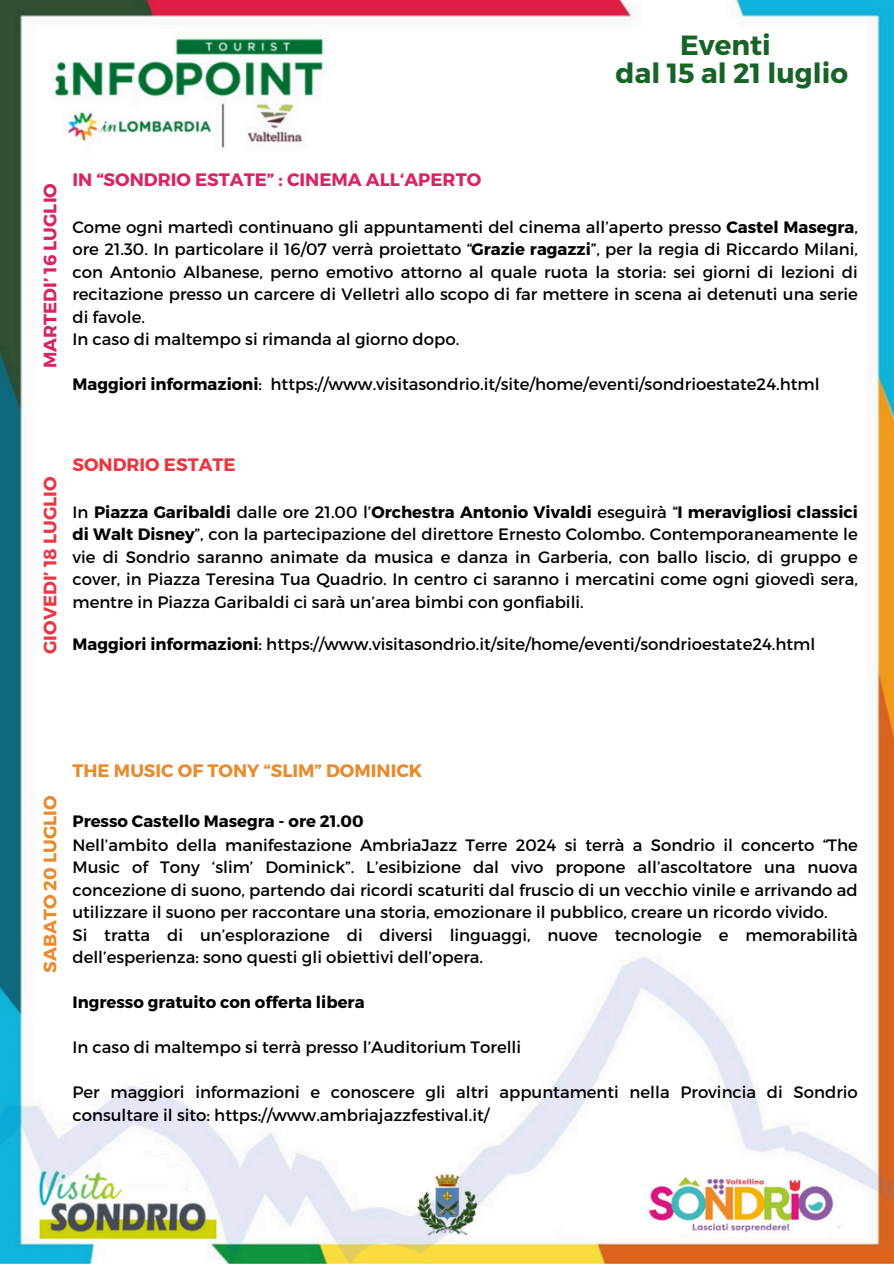
<style>
.page{position:relative;width:894px;height:1264px;background:#fff}
.page>*{position:absolute;margin:0;border:0;box-sizing:border-box;transform-origin:0 0}
.t1{font:700 27.75px/27px "Montserrat";color:#186428;text-align:center}
.t2{font:700 18px "Montserrat";color:#d92365}
.t3{font:700 18px "Montserrat";color:#e78b2d}
.t4{font:700 18px "Montserrat";color:#e93844}
.t5{font:16.5px/22.5px "Montserrat";color:#000;text-align:justify}
.t6{font:700 16.5px "Montserrat";color:#000}
.s1{font-weight:700}
</style>
<div class="page">
<img style="left:0;top:0;width:893px;height:1263px">
<h2 class="t1" style="left:615px;top:31px;width:234px">Eventi<br>dal 15 al 21 luglio</h2>
<p class="t2" style="left:38px;top:368px;width:186px;rotate:-90deg">MARTEDI’ 16 LUGLIO</p>
<h2 class="t2" style="left:72px;top:168px;width:410px">IN “SONDRIO ESTATE” : CINEMA ALL‘APERTO</h2>
<h2 class="t5" style="left:72px;top:215px;width:786px">Come ogni martedì continuano gli appuntamenti del cinema all’aperto presso <span class="s1">Castel Masegra</span>, ore 21.30. In particolare il 16/07 verrà proiettato “<span class="s1">Grazie ragazzi</span>”, per la regia di Riccardo Milani, con Antonio Albanese, perno emotivo attorno al quale ruota la storia: sei giorni di lezioni di recitazione presso un carcere di Velletri allo scopo di far mettere in scena ai detenuti una serie di favole.</h2>
<h1 class="t5" style="left:72px;top:327px;width:388px">In caso di maltempo si rimanda al giorno dopo.</h1>
<h2 class="t5" style="left:72px;top:372px;width:748px"><span class="s1">Maggiori informazioni</span>: https://www.visitasondrio.it/site/home/eventi/sondrioestate24.html</h2>
<p class="t4" style="left:38px;top:654px;width:179px;rotate:-90deg">GIOVEDI’ 18 LUGLIO</p>
<p class="t4" style="left:72px;top:453px;width:165px">SONDRIO ESTATE</p>
<h2 class="t5" style="left:72px;top:499px;width:786px">In <span class="s1">Piazza Garibaldi</span> dalle ore 21.00 l’<span class="s1">Orchestra Antonio Vivaldi</span> eseguirà “<span class="s1">I meravigliosi classici di Walt Disney</span>”, con la partecipazione del direttore Ernesto Colombo. Contemporaneamente le vie di Sondrio saranno animate da musica e danza in Garberia, con ballo liscio, di gruppo e cover, in Piazza Teresina Tua Quadrio. In centro ci saranno i mercatini come ogni giovedì sera, mentre in Piazza Garibaldi ci sarà un’area bimbi con gonfiabili.</h2>
<p class="t5" style="left:72px;top:632px;width:744px"><span class="s1">Maggiori informazioni</span>: https://www.visitasondrio.it/site/home/eventi/sondrioestate24.html</p>
<p class="t3" style="left:38px;top:972px;width:178px;rotate:-90deg">SABATO 20 LUGLIO</p>
<p class="t3" style="left:72px;top:758px;width:351px">THE MUSIC OF TONY “SLIM” DOMINICK</p>
<p class="t6" style="left:72px;top:810px;width:293px">Presso Castello Masegra - ore 21.00</p>
<p class="t5" style="left:72px;top:832px;width:786px;text-align:left">Nell’ambito della manifestazione AmbriaJazz Terre 2024 si terrà a Sondrio il concerto “The Music of Tony ‘slim’ Dominick”. L’esibizione dal vivo propone all’ascoltatore una nuova concezione di suono, partendo dai ricordi scaturiti dal fruscio di un vecchio vinile e arrivando ad utilizzare il suono per raccontare una storia, emozionare il pubblico, creare un ricordo vivido.<br>Si tratta di un’esplorazione di diversi linguaggi, nuove tecnologie e memorabilità dell’esperienza: sono questi gli obiettivi dell’opera.</p>
<p class="t6" style="left:72px;top:991px;width:293px">Ingresso gratuito con offerta libera</p>
<p class="t5" style="left:72px;top:1035px;width:450px">In caso di maltempo si terrà presso l’Auditorium Torelli</p>
<p class="t5" style="left:72px;top:1080px;width:786px">Per maggiori informazioni e conoscere gli altri appuntamenti nella Provincia di Sondrio consultare il sito: https://www.ambriajazzfestival.it/</p>
</div>
